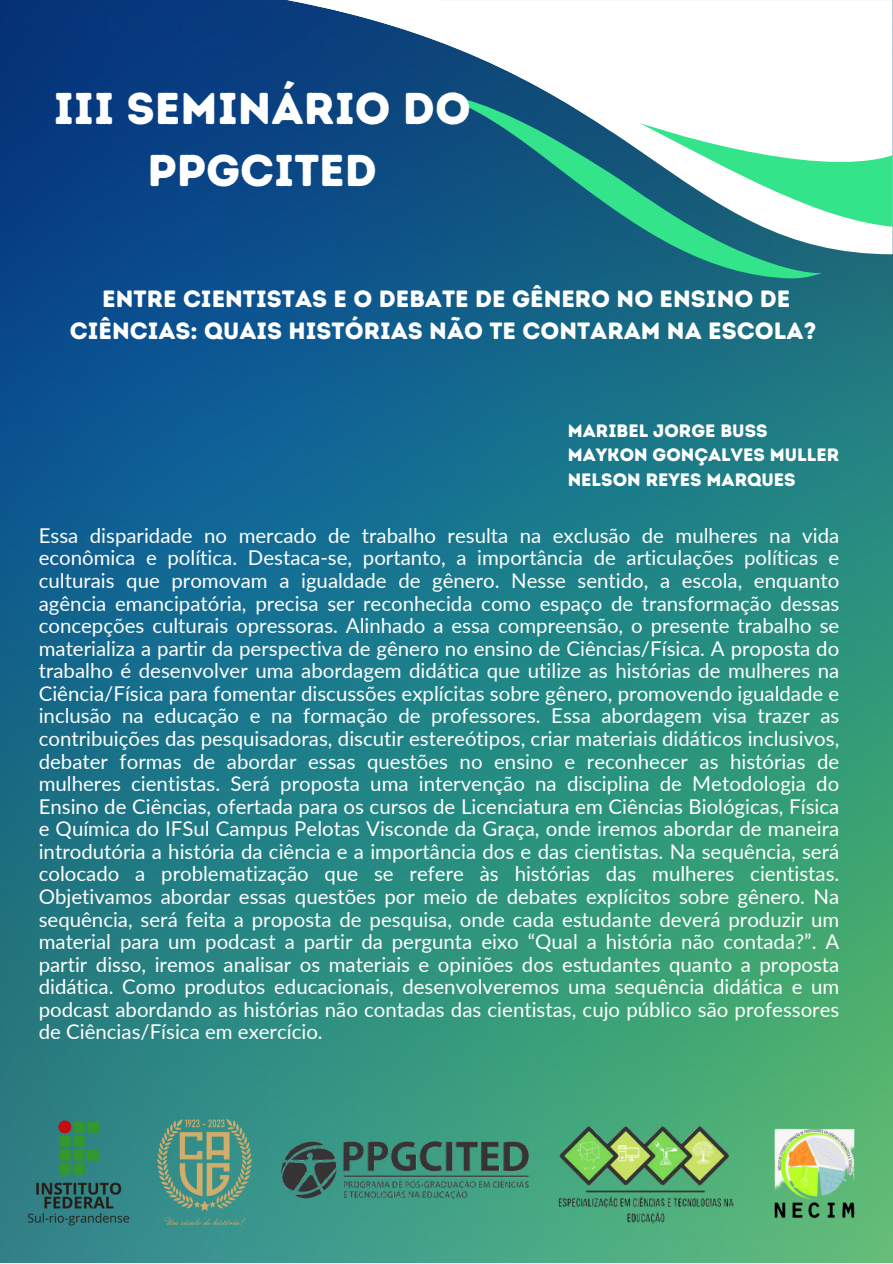
<style>
.page{position:relative;width:893px;height:1264px;background:#fff}
.page>*{position:absolute;margin:0;border:0;box-sizing:border-box;transform-origin:0 0}
.t1{font:44.55px/61.8px "Intro Rust Base";color:#fff;text-align:center}
.t2{font:23.55px/32.5px "Intro Rust Base";color:#fff;text-align:center}
.t3{font:20.4px/22.5px "Lato";color:#fff;text-align:justify}
.t4{font:18px "Intro Rust Base";color:#fff}
</style>
<div class="page">
<img style="left:0;top:0;width:892px;height:1262px">
<svg style="left:287px;top:0;width:605px;height:254px"></svg>
<svg style="left:439px;top:95px;width:382px;height:184px;fill:#135d81"></svg>
<svg style="left:638px;top:123px;width:254px;height:104px"></svg>
<svg style="left:287px;top:0;width:324px;height:131px"></svg>
<img style="left:21px;top:1115px;width:115px;height:115px">
<img style="left:157px;top:1119px;width:94px;height:105px">
<img style="left:281px;top:1141px;width:248px;height:61px">
<img style="left:552px;top:1126px;width:190px;height:99px">
<img style="left:762px;top:1118px;width:109px;height:110px">
<p class="t1" style="left:54px;top:77px;width:418px">III SEMINÁRIO DO<br>PPGCITED</p>
<p class="t2" style="left:70px;top:282px;width:748px">ENTRE CIENTISTAS E O DEBATE DE GÊNERO NO ENSINO DE<br>CIÊNCIAS: QUAIS HISTÓRIAS NÃO TE CONTARAM NA ESCOLA?</p>
<p class="t4" style="left:567px;top:419px;width:201px">MARIBEL JORGE BUSS</p>
<p class="t4" style="left:567px;top:444px;width:273px">MAYKON GONÇALVES MULLER</p>
<p class="t4" style="left:567px;top:469px;width:229px">NELSON REYES MARQUES</p>
<p class="t3" style="left:39px;top:523px;width:802px">Essa disparidade no mercado de trabalho resulta na exclusão de mulheres na vida econômica e política. Destaca-se, portanto, a importância de articulações políticas e culturais que promovam a igualdade de gênero. Nesse sentido, a escola, enquanto agência emancipatória, precisa ser reconhecida como espaço de transformação dessas concepções culturais opressoras. Alinhado a essa compreensão, o presente trabalho se materializa a partir da perspectiva de gênero no ensino de Ciências/Física. A proposta do trabalho é desenvolver uma abordagem didática que utilize as histórias de mulheres na Ciência/Física para fomentar discussões explícitas sobre gênero, promovendo igualdade e inclusão na educação e na formação de professores. Essa abordagem visa trazer as contribuições das pesquisadoras, discutir estereótipos, criar materiais didáticos inclusivos, debater formas de abordar essas questões no ensino e reconhecer as histórias de mulheres cientistas. Será proposta uma intervenção na disciplina de Metodologia do Ensino de Ciências, ofertada para os cursos de Licenciatura em Ciências Biológicas, Física e Química do IFSul Campus Pelotas Visconde da Graça, onde iremos abordar de maneira introdutória a história da ciência e a importância dos e das cientistas. Na sequência, será colocado a problematização que se refere às histórias das mulheres cientistas.<br>Objetivamos abordar essas questões por meio de debates explícitos sobre gênero. Na sequência, será feita a proposta de pesquisa, onde cada estudante deverá produzir um material para um podcast a partir da pergunta eixo “Qual a história não contada?”. A partir disso, iremos analisar os materiais e opiniões dos estudantes quanto a proposta didática. Como produtos educacionais, desenvolveremos uma sequência didática e um podcast abordando as histórias não contadas das cientistas, cujo público são professores de Ciências/Física em exercício.</p>
</div>
